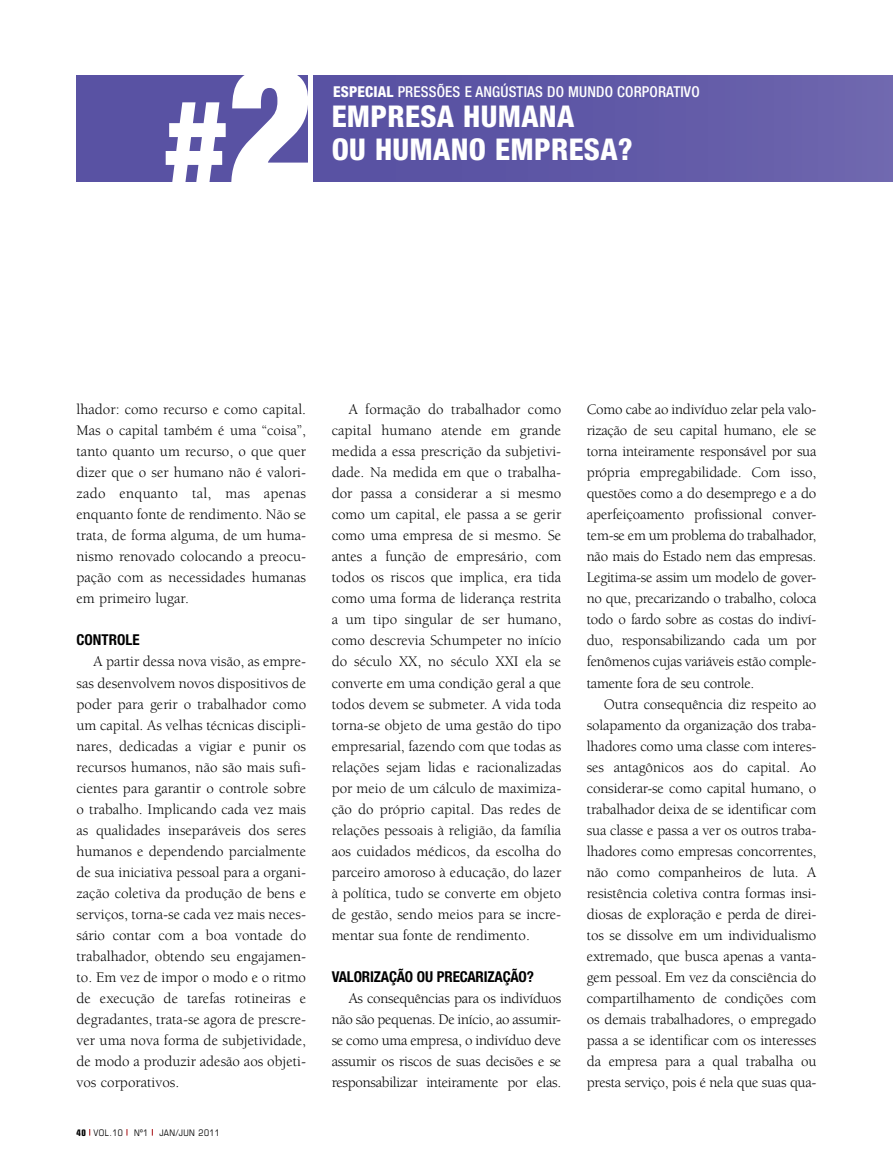
<style>
.page{position:relative;width:893px;height:1170px;background:#fff}
.page>*{position:absolute;margin:0;border:0;box-sizing:border-box;transform-origin:0 0}
.t1{font:900 condensed 120px "Helvetica Neue LT Std";color:#fff}
.t2{font:800 condensed 30px/33px "Helvetica Neue LT Std";letter-spacing:.01em;color:#fff}
.t3{font:15px/21px "Berkeley Std";letter-spacing:-.01em;color:#000;text-align:justify}
.t4{font:500 condensed 15px "Helvetica Neue LT Std";letter-spacing:.01em;color:#fff}
.t5{font:700 condensed 15px "Helvetica Neue LT Std";letter-spacing:-.01em;color:#000}
.t6{font:condensed 9px "Eurostile LT Std";letter-spacing:.05em;color:#000}
.s1{font-size:165px}
.s2{font-weight:800}
.s3{font-weight:700}
</style>
<div class="page">
<div style="left:313px;top:75px;width:580px;height:106px;background:linear-gradient(to right,#554ea1,#6d65ad)"></div>
<div style="left:77px;top:75px;width:231px;height:106px;background:#5952a3"></div>
<h1 class="t1" style="left:164px;top:69px;width:151px">#<span class="s1">2</span></h1>
<p class="t4" style="left:333px;top:82px;width:368px"><span class="s2">ESPECIAL</span> PRESSÕES E ANGÚSTIAS DO MUNDO CORPORATIVO</p>
<h2 class="t2" style="left:332px;top:99px;width:91px">EMPRESA</h2>
<h2 class="t2" style="left:332px;top:99px;width:303px;text-indent:132px">HUMANA<br>OU HUMANO EMPRESA?</h2>
<p class="t3" style="left:77px;top:399px;width:231px">lhador: como recurso e como capital.<br>Mas o capital também é uma “coisa”, tanto quanto um recurso, o que quer dizer que o ser humano não é valori&shy;zado enquanto tal, mas apenas enquanto fonte de rendimento. Não se trata, de forma alguma, de um huma&shy;nismo renovado colocando a preocu&shy;pação com as necessidades humanas em primeiro lugar.</p>
<p class="t5" style="left:77px;top:631px;width:65px">CONTROLE</p>
<p class="t3" style="left:77px;top:651px;width:231px;text-indent:17px">A partir dessa nova visão, as empre&shy;sas desenvolvem novos dispositivos de poder para gerir o trabalhador como um capital. As velhas técnicas discipli&shy;nares, dedicadas a vigiar e punir os recursos humanos, não são mais sufi&shy;cientes para garantir o controle sobre o trabalho. Implicando cada vez mais as qualidades inseparáveis dos seres humanos e dependendo parcialmente de sua iniciativa pessoal para a organi&shy;zação coletiva da produção de bens e serviços, torna-se cada vez mais neces&shy;sário contar com a boa vontade do trabalhador, obtendo seu engajamen&shy;to. Em vez de impor o modo e o ritmo de execução de tarefas rotineiras e degradantes, trata-se agora de prescre&shy;ver uma nova forma de subjetividade, de modo a produzir adesão aos objeti&shy;vos corporativos.</p>
<p class="t6" style="left:77px;top:1126px;width:145px"><span class="s3">40</span> VOL.10 Nº1 JAN/JUN 2011</p>
<p class="t3" style="left:332px;top:399px;width:231px;text-indent:17px">A formação do trabalhador como capital humano atende em grande medida a essa prescrição da subjetivi&shy;dade. Na medida em que o trabalha&shy;dor passa a considerar a si mesmo como um capital, ele passa a se gerir como uma empresa de si mesmo. Se antes a função de empresário, com todos os riscos que implica, era tida como uma forma de liderança restrita a um tipo singular de ser humano, como descrevia Schumpeter no início do século XX, no século XXI ela se converte em uma condição geral a que todos devem se submeter. A vida toda torna-se objeto de uma gestão do tipo empresarial, fazendo com que todas as relações sejam lidas e racionalizadas por meio de um cálculo de maximiza&shy;ção do próprio capital. Das redes de relações pessoais à religião, da família aos cuidados médicos, da escolha do parceiro amoroso à educação, do lazer à política, tudo se converte em objeto de gestão, sendo meios para se incre&shy;mentar sua fonte de rendimento.</p>
<p class="t5" style="left:332px;top:967px;width:204px">VALORIZAÇÃO OU PRECARIZAÇÃO?</p>
<p class="t3" style="left:332px;top:987px;width:231px;text-indent:17px">As consequências para os indivíduos não são pequenas. De início, ao assumir&shy;se como uma empresa, o indivíduo deve assumir os riscos de suas decisões e se responsabilizar inteiramente por elas.</p>
<p class="t3" style="left:587px;top:399px;width:231px">Como cabe ao indivíduo zelar pela valo&shy;rização de seu capital humano, ele se torna inteiramente responsável por sua própria empregabilidade. Com isso, questões como a do desemprego e a do aperfeiçoamento profissional conver&shy;tem-se em um problema do trabalhador, não mais do Estado nem das empresas.<br>Legitima-se assim um modelo de gover&shy;no que, precarizando o trabalho, coloca todo o fardo sobre as costas do indiví&shy;duo, responsabilizando cada um por fenômenos cujas variáveis estão comple&shy;tamente fora de seu controle.</p>
<p class="t3" style="left:587px;top:693px;width:231px;text-indent:17px">Outra consequência diz respeito ao solapamento da organização dos traba&shy;lhadores como uma classe com interes&shy;ses antagônicos aos do capital. Ao considerar-se como capital humano, o trabalhador deixa de se identificar com sua classe e passa a ver os outros traba&shy;lhadores como empresas concorrentes, não como companheiros de luta. A resistência coletiva contra formas insi&shy;diosas de exploração e perda de direi&shy;tos se dissolve em um individualismo extremado, que busca apenas a vanta&shy;gem pessoal. Em vez da consciência do compartilhamento de condições com os demais trabalhadores, o empregado passa a se identificar com os interesses da empresa para a qual trabalha ou presta serviço, pois é nela que suas qua-</p>
</div>
